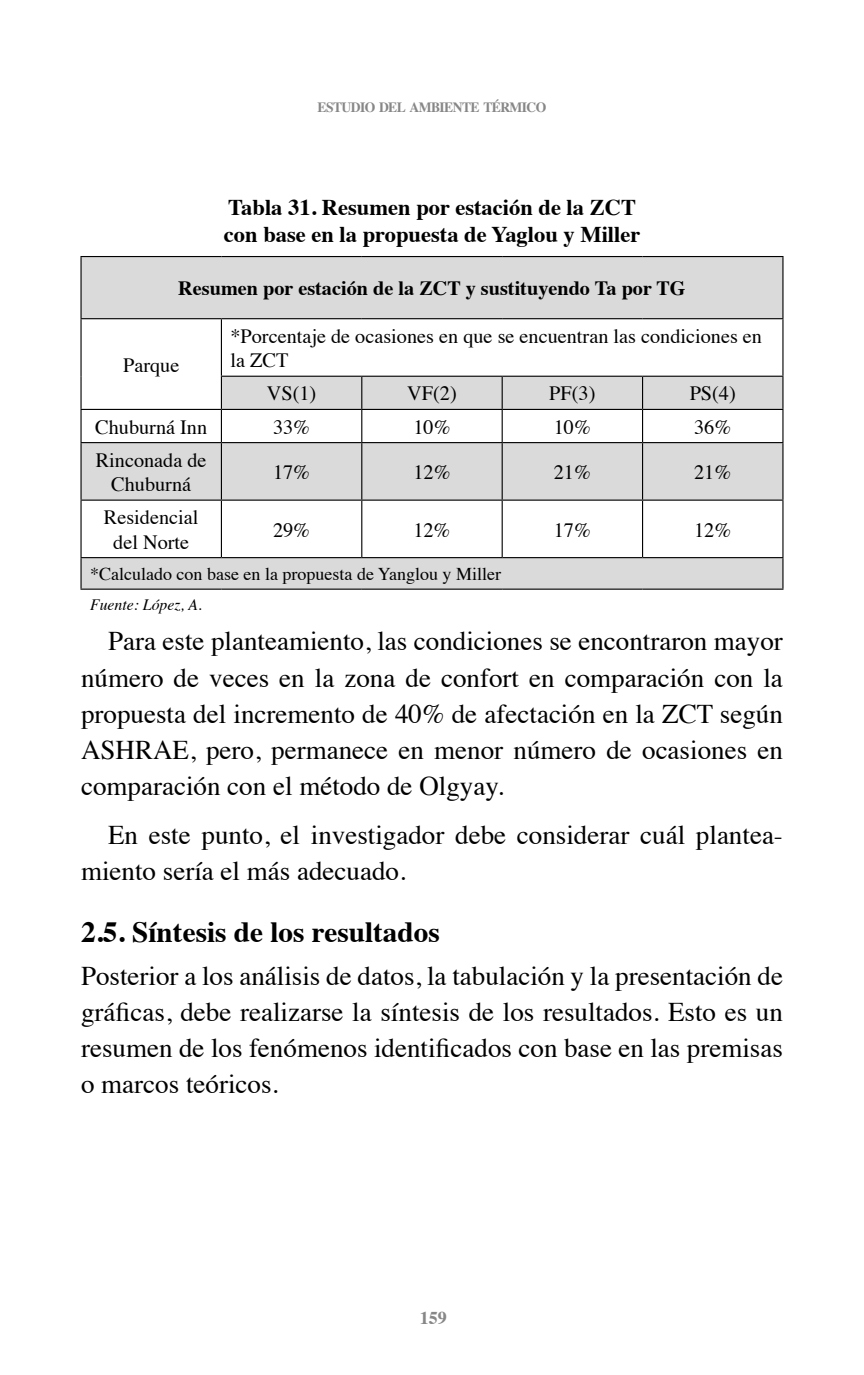
<style>
.page{position:relative;width:864px;height:1375px;background:#fff}
.page>*{position:absolute;margin:0;border:0;box-sizing:border-box;transform-origin:0 0}
.t1{font:700 29.25px "Times";color:#000}
.t2{font:27px/36px "Times";color:#000;text-align:justify}
.t3{font:700 22.5px/27px "Times";color:#000}
.t4{font:20.25px/24.3px "Times";color:#000;text-align:center}
.t5{font:700 20.25px "Times";color:#000}
.t6{font:18px "Times";color:#000}
.t7{font:700 18px "Times";color:#878787}
.t8{font:italic 15.75px "Times";color:#000}
.t9{font:700 14.17px "Times";letter-spacing:-.045em;color:#878787;scale:.96 1}
</style>
<div class="page">
<svg style="left:82px;top:257px;width:700px;height:331px;fill:#dadada"></svg>
<hr style="left:80px;top:256px;width:141px;height:1px;background:#000">
<hr style="left:80px;top:257px;width:2px;height:61px;background:#000">
<hr style="left:221px;top:256px;width:141px;height:1px;background:#000">
<hr style="left:362px;top:256px;width:140px;height:1px;background:#000">
<hr style="left:502px;top:256px;width:140px;height:1px;background:#000">
<hr style="left:642px;top:256px;width:141px;height:1px;background:#000">
<hr style="left:782px;top:257px;width:1px;height:61px;background:#000">
<hr style="left:80px;top:318px;width:141px;height:1px;background:#000">
<hr style="left:80px;top:319px;width:2px;height:57px;background:#000">
<hr style="left:80px;top:376px;width:2px;height:33px;background:#000">
<hr style="left:221px;top:318px;width:141px;height:1px;background:#000">
<hr style="left:221px;top:319px;width:1px;height:57px;background:#000">
<hr style="left:362px;top:318px;width:140px;height:1px;background:#000">
<hr style="left:502px;top:318px;width:140px;height:1px;background:#000">
<hr style="left:642px;top:318px;width:141px;height:1px;background:#000">
<hr style="left:782px;top:319px;width:1px;height:57px;background:#000">
<hr style="left:221px;top:376px;width:141px;height:1px;background:#000">
<hr style="left:221px;top:377px;width:1px;height:32px;background:#000">
<hr style="left:362px;top:376px;width:140px;height:1px;background:#000">
<hr style="left:361px;top:377px;width:1px;height:32px;background:#000">
<hr style="left:502px;top:376px;width:140px;height:1px;background:#000">
<hr style="left:501px;top:377px;width:2px;height:32px;background:#000">
<hr style="left:642px;top:376px;width:141px;height:1px;background:#000">
<hr style="left:642px;top:377px;width:1px;height:32px;background:#000">
<hr style="left:782px;top:377px;width:1px;height:32px;background:#000">
<hr style="left:80px;top:409px;width:141px;height:1px;background:#000">
<hr style="left:80px;top:410px;width:2px;height:32px;background:#000">
<hr style="left:221px;top:409px;width:141px;height:1px;background:#000">
<hr style="left:221px;top:410px;width:1px;height:32px;background:#000">
<hr style="left:362px;top:409px;width:140px;height:1px;background:#000">
<hr style="left:361px;top:410px;width:1px;height:32px;background:#000">
<hr style="left:502px;top:409px;width:140px;height:1px;background:#000">
<hr style="left:501px;top:410px;width:2px;height:32px;background:#000">
<hr style="left:642px;top:409px;width:141px;height:1px;background:#000">
<hr style="left:642px;top:410px;width:1px;height:32px;background:#000">
<hr style="left:782px;top:410px;width:1px;height:32px;background:#000">
<hr style="left:80px;top:442px;width:141px;height:1px;background:#000">
<hr style="left:80px;top:443px;width:2px;height:56px;background:#000">
<hr style="left:221px;top:442px;width:141px;height:1px;background:#000">
<hr style="left:221px;top:443px;width:1px;height:56px;background:#000">
<hr style="left:362px;top:442px;width:140px;height:1px;background:#000">
<hr style="left:361px;top:443px;width:1px;height:56px;background:#000">
<hr style="left:502px;top:442px;width:140px;height:1px;background:#000">
<hr style="left:501px;top:443px;width:2px;height:56px;background:#000">
<hr style="left:642px;top:442px;width:141px;height:1px;background:#000">
<hr style="left:642px;top:443px;width:1px;height:56px;background:#000">
<hr style="left:782px;top:443px;width:1px;height:56px;background:#000">
<hr style="left:80px;top:499px;width:141px;height:1px;background:#000">
<hr style="left:80px;top:500px;width:2px;height:57px;background:#000">
<hr style="left:221px;top:499px;width:141px;height:1px;background:#000">
<hr style="left:221px;top:500px;width:1px;height:57px;background:#000">
<hr style="left:362px;top:499px;width:140px;height:1px;background:#000">
<hr style="left:361px;top:500px;width:1px;height:57px;background:#000">
<hr style="left:502px;top:499px;width:140px;height:1px;background:#000">
<hr style="left:501px;top:500px;width:2px;height:57px;background:#000">
<hr style="left:642px;top:499px;width:141px;height:1px;background:#000">
<hr style="left:642px;top:500px;width:1px;height:57px;background:#000">
<hr style="left:782px;top:500px;width:1px;height:57px;background:#000">
<hr style="left:80px;top:557px;width:141px;height:1px;background:#000">
<hr style="left:80px;top:558px;width:2px;height:30px;background:#000">
<hr style="left:221px;top:557px;width:141px;height:1px;background:#000">
<hr style="left:362px;top:557px;width:140px;height:1px;background:#000">
<hr style="left:502px;top:557px;width:140px;height:1px;background:#000">
<hr style="left:642px;top:557px;width:141px;height:1px;background:#000">
<hr style="left:782px;top:558px;width:1px;height:30px;background:#000">
<hr style="left:80px;top:588px;width:141px;height:1px;background:#000">
<hr style="left:221px;top:588px;width:141px;height:1px;background:#000">
<hr style="left:362px;top:588px;width:140px;height:1px;background:#000">
<hr style="left:502px;top:588px;width:140px;height:1px;background:#000">
<hr style="left:642px;top:588px;width:141px;height:1px;background:#000">
<p class="t9" style="left:317px;top:93px;width:240px">ESTUDIO DEL AMBIENTE TÉRMICO</p>
<p class="t3" style="left:224px;top:192px;width:418px">Tabla 31. Resumen por estación de la ZCT con base en la propuesta de Yaglou y Miller</p>
<p class="t5" style="left:178px;top:269px;width:509px">Resumen por estación de la ZCT y sustituyendo Ta por TG</p>
<p class="t4" style="left:123px;top:351px;width:58px">Parque</p>
<p class="t4" style="left:230px;top:322px;width:533px;text-align:left">*Porcentaje de ocasiones en que se encuentran las condiciones en la ZCT</p>
<p class="t4" style="left:267px;top:380px;width:51px">VS(1)</p>
<p class="t4" style="left:407px;top:380px;width:51px">VF(2)</p>
<p class="t4" style="left:549px;top:380px;width:48px">PF(3)</p>
<p class="t4" style="left:689px;top:380px;width:48px">PS(4)</p>
<p class="t4" style="left:95px;top:413px;width:113px">Chuburná Inn</p>
<p class="t4" style="left:273px;top:413px;width:39px">33%</p>
<p class="t4" style="left:413px;top:413px;width:39px">10%</p>
<p class="t4" style="left:554px;top:413px;width:39px">10%</p>
<p class="t4" style="left:694px;top:413px;width:39px">36%</p>
<p class="t4" style="left:96px;top:446px;width:112px">Rinconada de<br>Chuburná</p>
<p class="t4" style="left:273px;top:458px;width:39px">17%</p>
<p class="t4" style="left:413px;top:458px;width:39px">12%</p>
<p class="t4" style="left:554px;top:458px;width:39px">21%</p>
<p class="t4" style="left:694px;top:458px;width:39px">21%</p>
<p class="t4" style="left:104px;top:503px;width:96px">Residencial del Norte</p>
<p class="t4" style="left:273px;top:516px;width:39px">29%</p>
<p class="t4" style="left:413px;top:516px;width:39px">12%</p>
<p class="t4" style="left:554px;top:516px;width:39px">17%</p>
<p class="t4" style="left:694px;top:516px;width:39px">12%</p>
<p class="t6" style="left:90px;top:557px;width:412px">*Calculado con base en la propuesta de Yanglou y Miller</p>
<p class="t8" style="left:90px;top:591px;width:113px">Fuente: López, A.</p>
<p class="t2" style="left:81px;top:621px;width:703px;text-indent:27px">Para este planteamiento, las condiciones se encontraron mayor número de veces en la zona de confort en comparación con la propuesta del incremento de 40% de afectación en la ZCT según ASHRAE, pero, permanece en menor número de ocasiones en comparación con el método de Olgyay.</p>
<p class="t2" style="left:81px;top:814px;width:703px;text-indent:27px">En este punto, el investigador debe considerar cuál plantea&shy;miento sería el más adecuado.</p>
<p class="t1" style="left:81px;top:904px;width:360px">2.5. Síntesis de los resultados</p>
<p class="t2" style="left:81px;top:955px;width:703px">Posterior a los análisis de datos, la tabulación y la presentación de gráficas, debe realizarse la síntesis de los resultados. Esto es un resumen de los fenómenos identificados con base en las premisas o marcos teóricos.</p>
<p class="t7" style="left:420px;top:1300px;width:28px">159</p>
</div>
